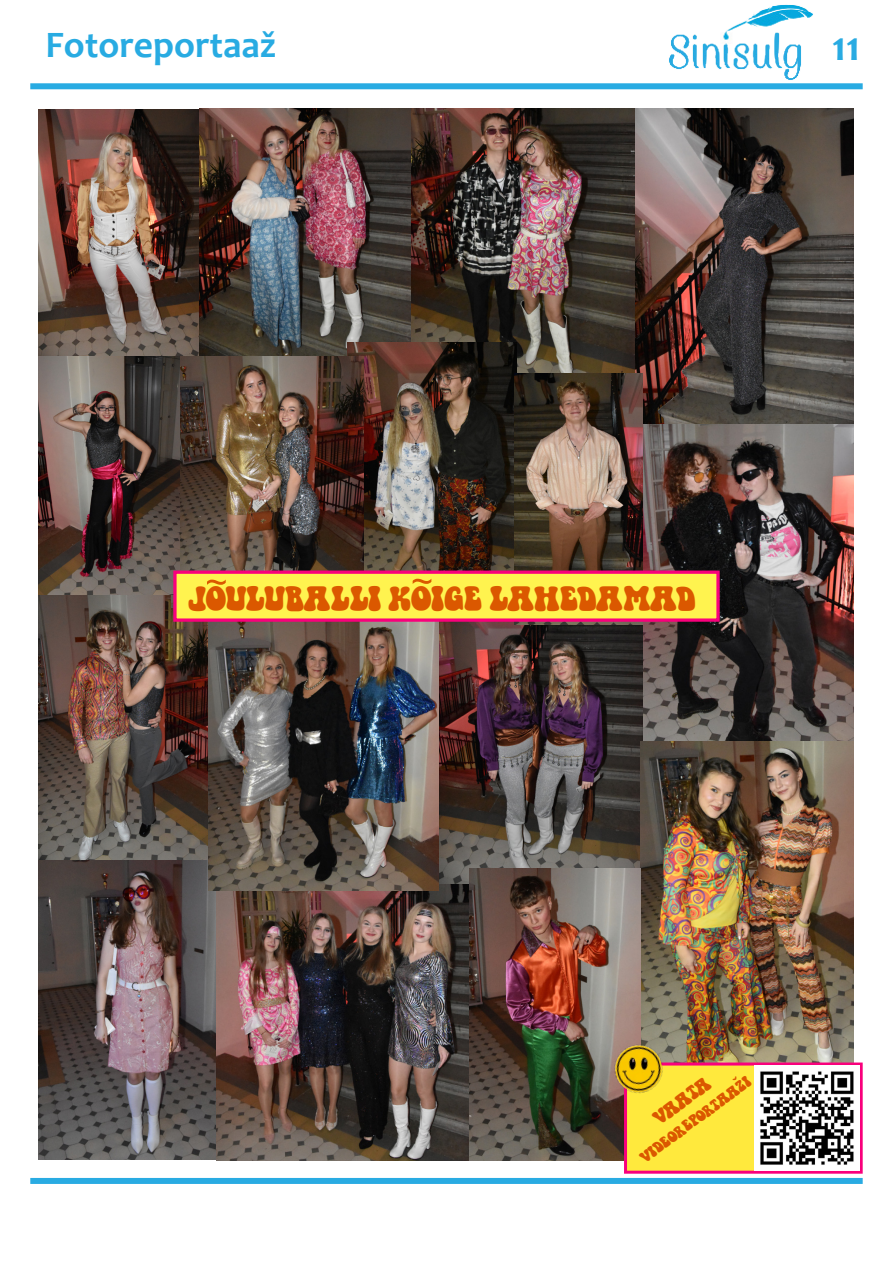
<style>
.page{position:relative;width:893px;height:1263px;background:#fff}
.page>*{position:absolute;margin:0;border:0;box-sizing:border-box;transform-origin:0 0}
.t1{font:58.65px "Sooky 70 s";color:#db5800}
.t2{font:700 42px "Candara";color:#29abe2}
.t3{font:39px "Sooky 70 s";letter-spacing:-.01em;color:#db5800}
.t4{font:700 37.5px "Candara";color:#28abe2}
.t5{font:22.5px "Sooky 70 s";color:#db5800}
.t6{font:18px "Sooky 70 s";color:#db5800}
</style>
<div class="page">
<div style="left:30px;top:1178px;width:833px;height:6px;background:#29abe2"></div>
<div style="left:30px;top:83px;width:833px;height:6px;background:#29abe2"></div>
<img style="left:669px;top:4px;width:144px;height:76px">
<img style="left:642px;top:423px;width:211px;height:318px">
<img style="left:38px;top:110px;width:162px;height:247px">
<img style="left:200px;top:108px;width:212px;height:249px">
<img style="left:438px;top:622px;width:204px;height:262px">
<img style="left:634px;top:108px;width:219px;height:315px">
<img style="left:412px;top:108px;width:222px;height:266px">
<img style="left:640px;top:741px;width:213px;height:321px">
<img style="left:348px;top:342px;width:169px;height:228px">
<img style="left:514px;top:374px;width:128px;height:250px">
<img style="left:38px;top:860px;width:179px;height:299px">
<img style="left:38px;top:594px;width:170px;height:266px">
<img style="left:217px;top:884px;width:252px;height:277px">
<img style="left:172px;top:357px;width:191px;height:250px">
<img style="left:469px;top:868px;width:171px;height:293px">
<img style="left:208px;top:622px;width:230px;height:268px">
<img style="left:38px;top:357px;width:142px;height:237px">
<div style="left:173px;top:570px;width:547px;height:52px;background:#fff34f;border:3px solid #f9007c"></div>
<div style="left:624px;top:1062px;width:239px;height:112px;background:#ffe93d;border:3px solid #f9007c"></div>
<img style="left:755px;top:1065px;width:105px;height:105px">
<img style="left:593px;top:1030px;width:94px;height:88px">
<p class="t4" style="left:45px;top:21px;width:232px">Fotoreportaaž</p>
<p class="t2" style="left:832px;top:20px;width:30px">11</p>
<p class="t1" style="left:208px;top:547px;width:22px">~</p>
<p class="t1" style="left:413px;top:546px;width:22px">~</p>
<p class="t3" style="left:189px;top:583px;width:508px">JOULUBALLI KOIGE LAHEDAMAD</p>
<p class="t6" style="left:637px;top:1154px;width:136px;rotate:-37deg">VIDEOREPORTAAZI</p>
<p class="t5" style="left:650px;top:1113px;width:68px;rotate:-36deg">VAATA</p>
</div>
